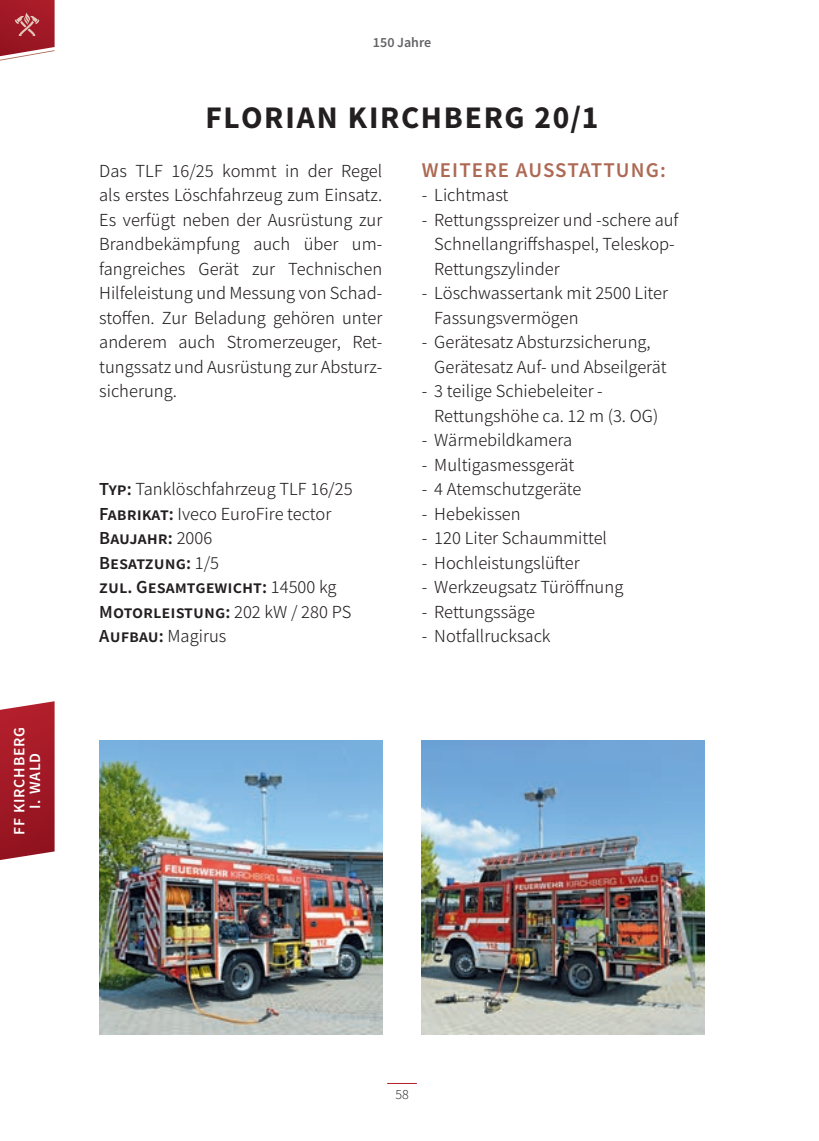
<style>
.page{position:relative;width:819px;height:1141px;background:#fff}
.page>*{position:absolute;margin:0;border:0;box-sizing:border-box;transform-origin:0 0}
.t1{font:31.5px "Source Sans Variable";letter-spacing:.105em;color:#231f20}
.t2{font:21px "Source Sans Variable";letter-spacing:.08em;color:#ad6954}
.t3{font:18.38px/24.5px "Source Sans Variable";letter-spacing:.01em;color:#231f20}
.t4{font:15.75px/15.8px "Source Sans Variable";letter-spacing:.085em;color:#fff;text-align:center}
.t5{font:14px "Source Sans Variable";letter-spacing:.04em;color:#636366}
.t6{font:14px "Source Sans Variable";color:#231f20}
</style>
<div class="page">
<hr style="left:387px;top:1083px;width:30px;height:1px;background:#b61f2d">
<img style="left:422px;top:741px;width:282px;height:293px">
<img style="left:99px;top:741px;width:283px;height:293px">
<svg style="left:0;top:0;width:55px;height:61px;background:#b1434d"></svg>
<svg style="left:0;top:701px;width:55px;height:159px;background:#a72733"></svg>
<p class="t4" style="left:11px;top:835px;width:109px;rotate:-90deg">FF KIRCHBERG<br>I. WALD</p>
<p class="t5" style="left:373px;top:33px;width:59px">150 Jahre</p>
<h1 class="t1" style="left:205px;top:98px;width:392px">FLORIAN KIRCHBERG 20/1</h1>
<p class="t3" style="left:99px;top:159px;width:284px;text-align:justify">Das TLF 16/25 kommt in der Regel als erstes Löschfahrzeug zum Einsatz.<br>Es verfügt neben der Ausrüstung zur Brandbekämpfung auch über um&shy;fangreiches Gerät zur Technischen Hilfeleistung und Messung von Schad&shy;stoffen. Zur Beladung gehören unter anderem auch Stromerzeuger, Ret&shy;tungssatz und Ausrüstung zur Absturz&shy;sicherung.</p>
<p class="t2" style="left:422px;top:157px;width:244px">WEITERE AUSSTATTUNG:</p>
<p class="t3" style="left:422px;top:183px;width:88px">- Lichtmast</p>
<p class="t3" style="left:434px;top:208px;width:245px;text-indent:-12px">- Rettungsspreizer und -schere auf<br>Schnellangriffshaspel, Teleskop-<br>Rettungszylinder</p>
<p class="t3" style="left:434px;top:281px;width:235px;text-indent:-12px">- Löschwassertank mit 2500 Liter<br>Fassungsvermögen</p>
<p class="t3" style="left:434px;top:330px;width:233px;text-indent:-12px">- Gerätesatz Absturzsicherung,<br>Gerätesatz Auf- und Abseilgerät</p>
<p class="t3" style="left:434px;top:379px;width:225px;text-indent:-12px">- 3 teilige Schiebeleiter -<br>Rettungshöhe ca. 12 m (3. OG)</p>
<p class="t3" style="left:422px;top:428px;width:152px">- Wärmebildkamera</p>
<p class="t3" style="left:422px;top:453px;width:154px">- Multigasmessgerät</p>
<p class="t3" style="left:422px;top:477px;width:161px">- 4 Atemschutzgeräte</p>
<p class="t3" style="left:422px;top:502px;width:100px">- Hebekissen</p>
<p class="t3" style="left:422px;top:526px;width:186px">- 120 Liter Schaummittel</p>
<p class="t3" style="left:422px;top:551px;width:159px">- Hochleistungslüfter</p>
<p class="t3" style="left:422px;top:575px;width:203px">- Werkzeugsatz Türöffnung</p>
<p class="t3" style="left:422px;top:600px;width:114px">- Rettungssäge</p>
<p class="t3" style="left:422px;top:624px;width:130px">- Notfallrucksack</p>
<p class="t3" style="left:99px;top:477px;width:254px">Typ: Tanklöschfahrzeug TLF 16/25<br>Fabrikat: Iveco EuroFire tector<br>Baujahr: 2006<br>Besatzung: 1/5<br>zul. Gesamtgewicht: 14500 kg<br>Motorleistung: 202 kW / 280 PS<br>Aufbau: Magirus</p>
<p class="t6" style="left:395px;top:1086px;width:15px">58</p>
</div>
